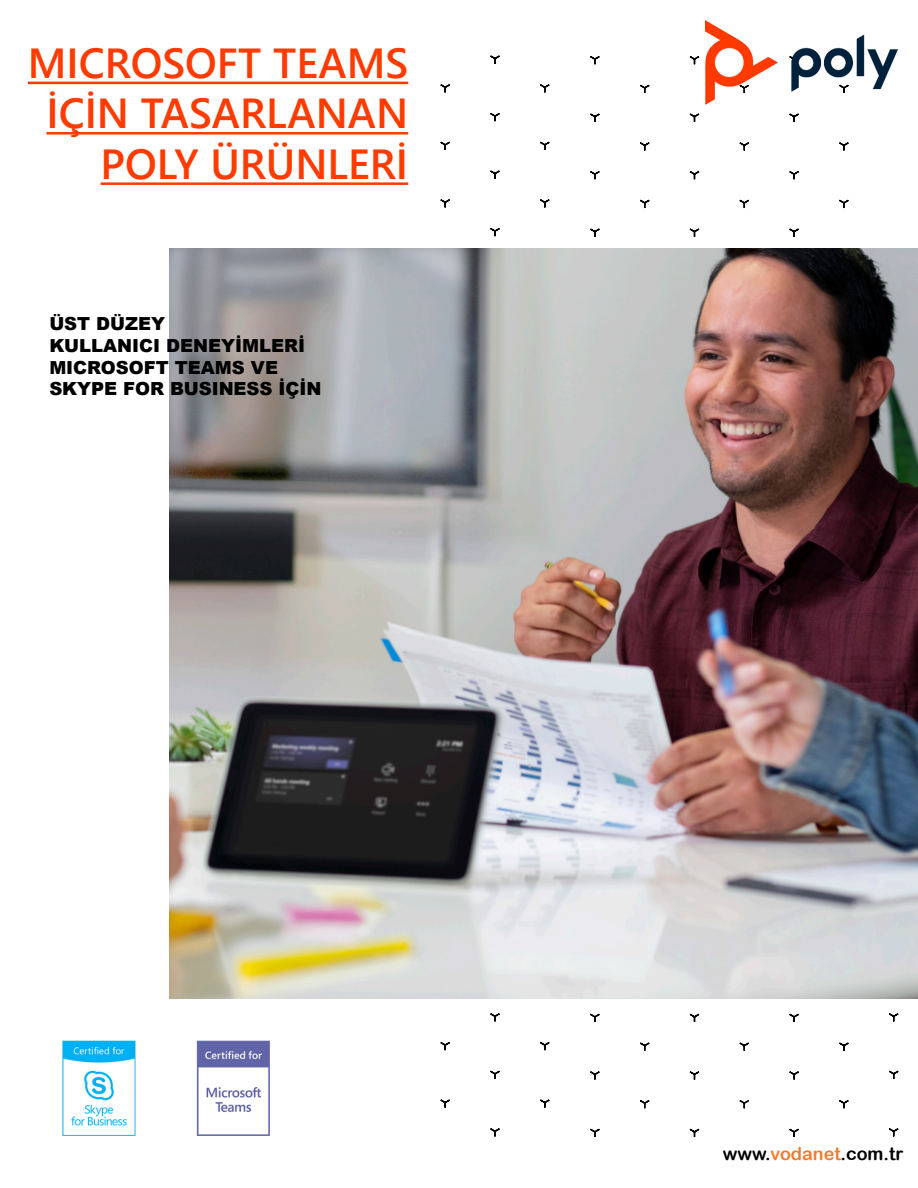
<style>
.page{position:relative;width:918px;height:1188px;background:#fff}
.page>*{position:absolute;margin:0;border:0;box-sizing:border-box;transform-origin:0 0}
.t1{font:600 42px/50.4px "Segoe UI";color:#ff3b00;text-align:right}
.t2{font:900 18px/21.6px "Arial";color:#000}
.t3{font:18px "Arial Rounded MT Bold";letter-spacing:-.005em;color:#000}
.s1{color:#ed7d31}
</style>
<div class="page">
<svg style="left:551px;top:56px;width:299px;height:193px"></svg>
<svg style="left:416px;top:55px;width:135px;height:194px"></svg>
<svg style="left:889px;top:1013px;width:10px;height:124px"></svg>
<svg style="left:590px;top:1013px;width:259px;height:125px"></svg>
<svg style="left:440px;top:1013px;width:110px;height:124px"></svg>
<img style="left:170px;top:249px;width:748px;height:750px">
<img style="left:62px;top:1040px;width:208px;height:96px">
<svg style="left:28px;top:82px;width:380px;height:2px"></svg>
<svg style="left:46px;top:132px;width:362px;height:3px"></svg>
<svg style="left:101px;top:182px;width:307px;height:3px"></svg>
<img style="left:706px;top:20px;width:191px;height:84px">
<h1 class="t1" style="left:28px;top:35px;width:382px">MICROSOFT TEAMS<br>İÇİN TASARLANAN<br>POLY ÜRÜNLERİ</h1>
<p class="t2" style="left:49px;top:312px;width:274px">ÜST DÜZEY<br>KULLANICI DENEYİMLERİ<br>MICROSOFT TEAMS VE<br>SKYPE FOR BUSINESS İÇİN</p>
<p class="t3" style="left:723px;top:1143px;width:182px">www.<span class="s1">vodanet</span>.com.tr</p>
</div>
